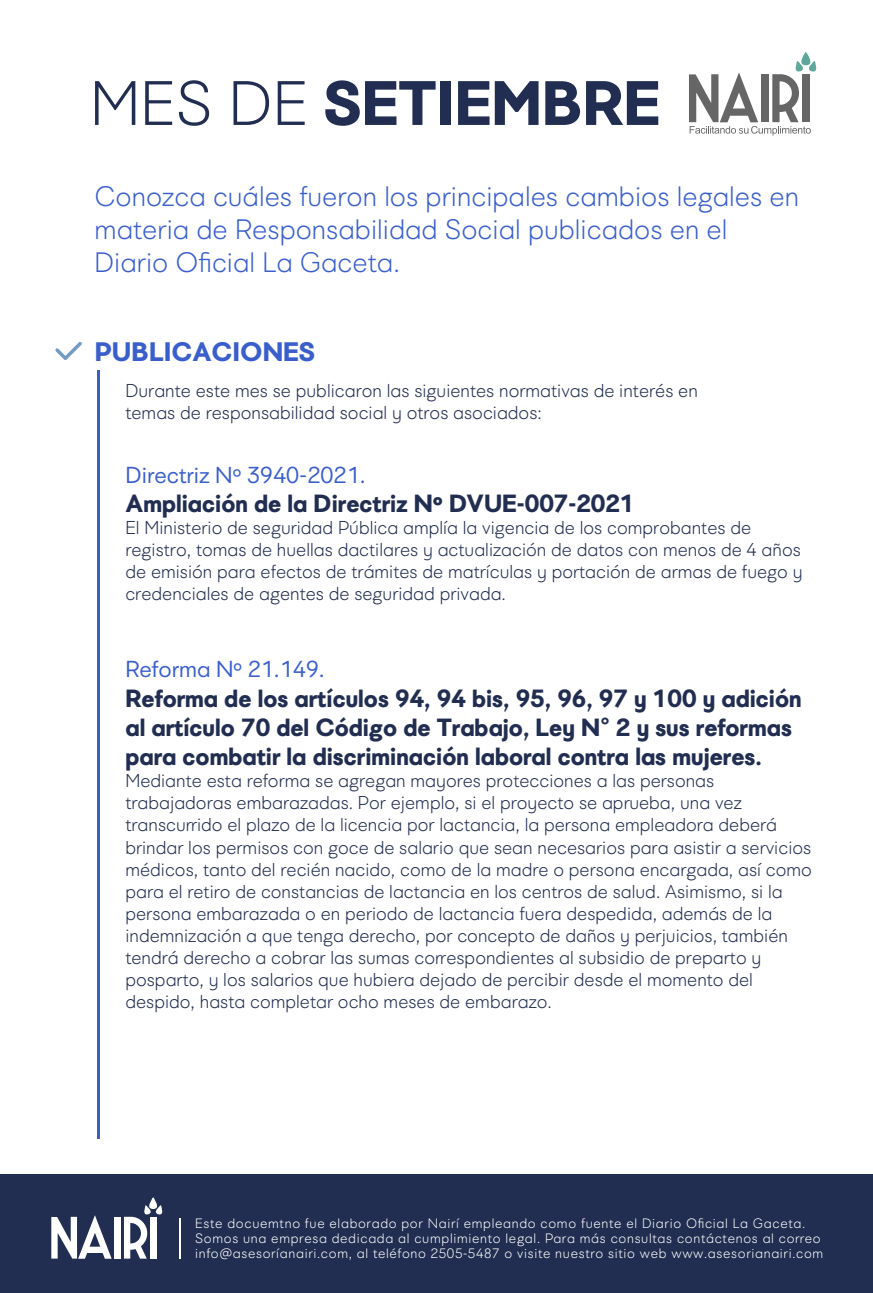
<style>
.page{position:relative;width:873px;height:1293px;background:#fff}
.page>*{position:absolute;margin:0;border:0;box-sizing:border-box;transform-origin:0 0}
.t1{font:700 61.69px "UEFA Supercup";color:#212e51}
.t2{font:300 27.65px/33.2px "UEFA Supercup";color:#3a5fcc}
.t3{font:700 26.34px "UEFA Supercup";color:#3a5fcc}
.t4{font:700 24.5px/29.4px "UEFA Supercup";color:#212e51}
.t5{font:22.75px "UEFA Supercup";color:#3a5fcc}
.t6{font:300 18.38px/22.1px "UEFA Supercup";color:#212e51}
.t7{font:300 13.39px/14.9px "UEFA Supercup";letter-spacing:.05em;color:#fff}
.s1{font-weight:300}
</style>
<div class="page">
<hr style="left:97px;top:370px;width:2px;height:768px;background:#3a5fcc">
<svg style="left:55px;top:342px;width:27px;height:18px"></svg>
<svg style="left:689px;top:52px;width:128px;height:84px"></svg>
<div style="left:0;top:1174px;width:873px;height:119px;background:#212e51"></div>
<svg style="left:51px;top:1215px;width:61px;height:43px"></svg>
<div style="left:114px;top:1216px;width:6px;height:42px;background:#fff"></div>
<svg style="left:124px;top:1197px;width:39px;height:61px"></svg>
<hr style="left:179px;top:1217px;width:2px;height:41px;background:#fff">
<h1 class="t1" style="left:90px;top:64px;width:571px"><span class="s1">MES DE</span> SETIEMBRE</h1>
<h2 class="t2" style="left:94px;top:179px;width:706px">Conozca cuáles fueron los principales cambios legales en materia de Responsabilidad Social publicados en el<br>Diario Oficial La Gaceta.</h2>
<h3 class="t3" style="left:95px;top:335px;width:222px">PUBLICACIONES</h3>
<p class="t6" style="left:125px;top:380px;width:574px">Durante este mes se publicaron las siguientes normativas de interés en temas de responsabilidad social y otros asociados:</p>
<p class="t5" style="left:125px;top:461px;width:242px">Directriz Nº 3940-2021.</p>
<h3 class="t4" style="left:125px;top:489px;width:511px">Ampliación de la Directriz Nº DVUE-007-2021</h3>
<p class="t6" style="left:125px;top:517px;width:678px">El Ministerio de seguridad Pública amplía la vigencia de los comprobantes de registro, tomas de huellas dactilares y actualización de datos con menos de 4 años de emisión para efectos de trámites de matrículas y portación de armas de fuego y credenciales de agentes de seguridad privada.</p>
<p class="t5" style="left:125px;top:655px;width:201px">Reforma Nº 21.149.</p>
<h3 class="t4" style="left:125px;top:683px;width:678px">Reforma de los artículos 94, 94 bis, 95, 96, 97 y 100 y adición al artículo 70 del Código de Trabajo, Ley N° 2 y sus reformas para combatir la discriminación laboral contra las mujeres.</h3>
<p class="t6" style="left:125px;top:770px;width:688px">Mediante esta reforma se agregan mayores protecciones a las personas trabajadoras embarazadas. Por ejemplo, si el proyecto se aprueba, una vez transcurrido el plazo de la licencia por lactancia, la persona empleadora deberá brindar los permisos con goce de salario que sean necesarios para asistir a servicios médicos, tanto del recién nacido, como de la madre o persona encargada, así como para el retiro de constancias de lactancia en los centros de salud. Asimismo, si la persona embarazada o en periodo de lactancia fuera despedida, además de la indemnización a que tenga derecho, por concepto de daños y perjuicios, también tendrá derecho a cobrar las sumas correspondientes al subsidio de preparto y posparto, y los salarios que hubiera dejado de percibir desde el momento del despido, hasta completar ocho meses de embarazo.</p>
<p class="t7" style="left:195px;top:1216px;width:629px">Este docuemtno fue elaborado por Nairí empleando como fuente el Diario Oficial La Gaceta.<br>Somos una empresa dedicada al cumplimiento legal. Para más consultas contáctenos al correo info@asesoríanairi.com, al teléfono 2505-5487 o visite nuestro sitio web www.asesorianairi.com</p>
</div>
